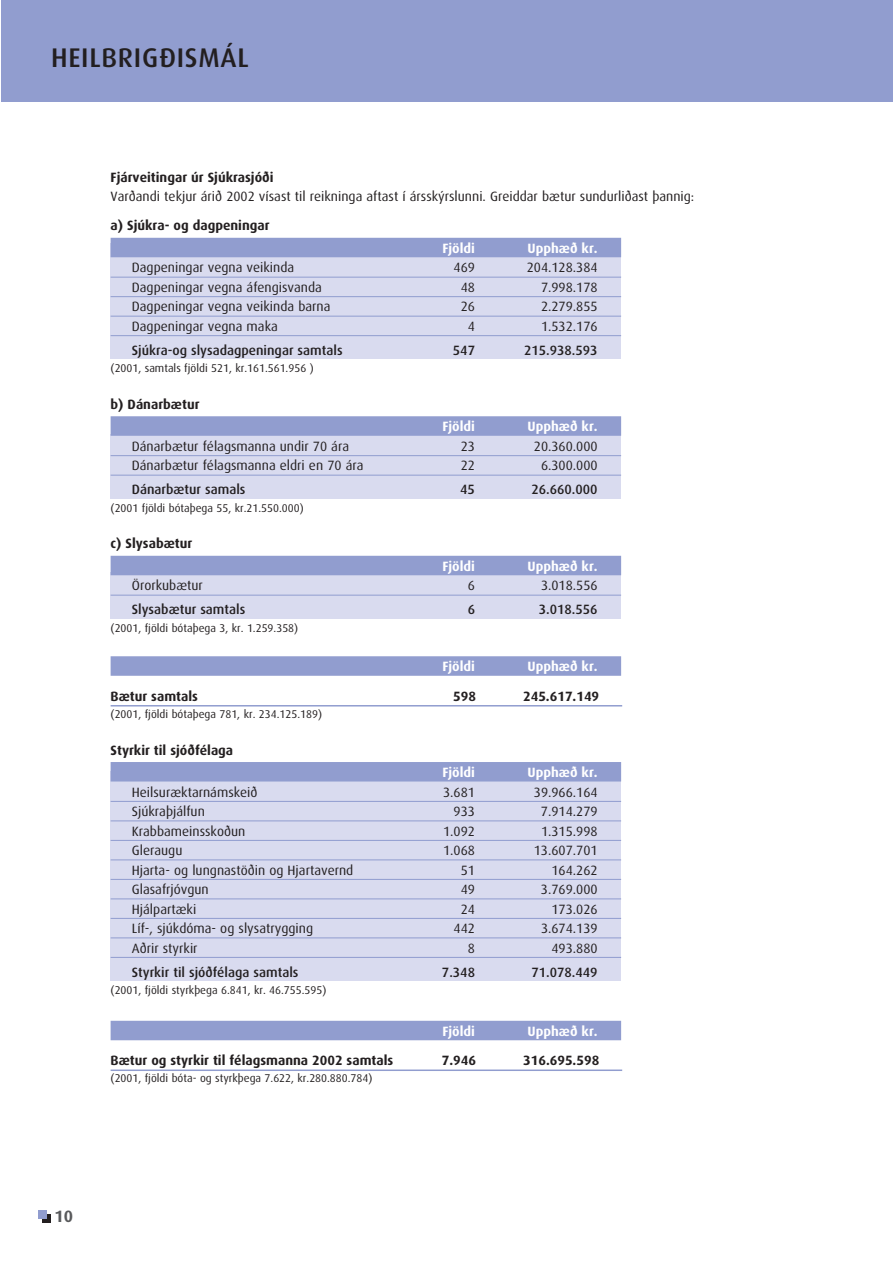
<style>
.page{position:relative;width:893px;height:1263px;background:#fff}
.page>*{position:absolute;margin:0;border:0;box-sizing:border-box;transform-origin:0 0}
.t1{font:500 27px "Dax";letter-spacing:.025em;color:#231f20}
.t2{font:700 16.5px "Dax";color:#58595b}
.t3{font:13.5px "Dax";color:#231f20}
.t4{font:700 13.5px "Dax";color:#231f20}
.t5{font:500 13.5px "Dax";color:#231f20}
.t6{font:700 13.5px "Dax";color:#fff}
.t7{font:11.25px "Dax";color:#231f20}
</style>
<div class="page">
<div style="left:111px;top:771px;width:510px;height:210px;background:#d9dbef"></div>
<div style="left:111px;top:243px;width:510px;height:116px;background:#d9dbef"></div>
<div style="left:111px;top:434px;width:510px;height:65px;background:#d9dbef"></div>
<div style="left:111px;top:572px;width:510px;height:47px;background:#d9dbef"></div>
<div style="left:111px;top:238px;width:510px;height:19px;background:#919dcf"></div>
<hr style="left:111px;top:277px;width:510px;height:1px;background:#919dcf">
<hr style="left:111px;top:296px;width:510px;height:1px;background:#919dcf">
<hr style="left:111px;top:316px;width:510px;height:1px;background:#919dcf">
<hr style="left:111px;top:335px;width:510px;height:1px;background:#919dcf">
<div style="left:111px;top:416px;width:510px;height:20px;background:#919dcf"></div>
<hr style="left:111px;top:455px;width:510px;height:1px;background:#919dcf">
<hr style="left:111px;top:475px;width:510px;height:1px;background:#919dcf">
<div style="left:111px;top:556px;width:510px;height:19px;background:#919dcf"></div>
<hr style="left:111px;top:595px;width:510px;height:1px;background:#919dcf">
<div style="left:111px;top:656px;width:510px;height:20px;background:#919dcf"></div>
<hr style="left:111px;top:705px;width:511px;height:2px;background:#919dcf">
<div style="left:111px;top:762px;width:510px;height:20px;background:#919dcf"></div>
<hr style="left:111px;top:801px;width:510px;height:1px;background:#919dcf">
<hr style="left:111px;top:821px;width:510px;height:1px;background:#919dcf">
<hr style="left:111px;top:840px;width:510px;height:1px;background:#919dcf">
<hr style="left:111px;top:860px;width:510px;height:1px;background:#919dcf">
<hr style="left:111px;top:879px;width:510px;height:1px;background:#919dcf">
<hr style="left:111px;top:899px;width:510px;height:1px;background:#919dcf">
<hr style="left:111px;top:918px;width:510px;height:1px;background:#919dcf">
<hr style="left:111px;top:938px;width:510px;height:1px;background:#919dcf">
<hr style="left:111px;top:957px;width:510px;height:1px;background:#919dcf">
<div style="left:111px;top:1021px;width:510px;height:19px;background:#919dcf"></div>
<hr style="left:111px;top:1070px;width:511px;height:1px;background:#919dcf">
<svg style="left:42px;top:1214px;width:8px;height:8px"></svg>
<div style="left:38px;top:1210px;width:8px;height:8px;background:#919dcf"></div>
<div style="left:1px;top:0;width:891px;height:102px;background:#919dcf"></div>
<h1 class="t1" style="left:51px;top:46px;width:199px">HEILBRIG‹ISMÁL</h1>
<p class="t4" style="left:111px;top:171px;width:164px">Fjárveitingar úr Sjúkrasjó›i</p>
<p class="t3" style="left:111px;top:190px;width:585px">Var›andi tekjur ári› 2002 vísast til reikninga aftast í árssk‡rslunni. Greiddar bætur sundurli›ast flannig:</p>
<p class="t4" style="left:111px;top:220px;width:160px">a) Sjúkra- og dagpeningar</p>
<p class="t6" style="left:442px;top:242px;width:34px">Fjöldi</p>
<p class="t6" style="left:527px;top:242px;width:72px">Upphæ› kr.</p>
<p class="t3" style="left:132px;top:262px;width:164px">Dagpeningar vegna veikinda</p>
<p class="t3" style="left:453px;top:262px;width:23px">469</p>
<p class="t3" style="left:526px;top:262px;width:72px">204.128.384</p>
<p class="t3" style="left:132px;top:281px;width:192px">Dagpeningar vegna áfengisvanda</p>
<p class="t3" style="left:461px;top:281px;width:16px">48</p>
<p class="t3" style="left:541px;top:281px;width:58px">7.998.178</p>
<p class="t3" style="left:132px;top:301px;width:200px">Dagpeningar vegna veikinda barna</p>
<p class="t3" style="left:461px;top:301px;width:16px">26</p>
<p class="t3" style="left:541px;top:301px;width:58px">2.279.855</p>
<p class="t3" style="left:132px;top:320px;width:147px">Dagpeningar vegna maka</p>
<p class="t3" style="left:468px;top:320px;width:9px">4</p>
<p class="t3" style="left:541px;top:320px;width:58px">1.532.176</p>
<p class="t5" style="left:132px;top:344px;width:212px">Sjúkra-og slysadagpeningar samtals</p>
<p class="t5" style="left:453px;top:344px;width:24px">547</p>
<p class="t5" style="left:524px;top:344px;width:75px">215.938.593</p>
<p class="t7" style="left:111px;top:363px;width:205px">(2001, samtals fjöldi 521, kr.161.561.956 )</p>
<p class="t4" style="left:111px;top:398px;width:90px">b) Dánarbætur</p>
<p class="t6" style="left:442px;top:421px;width:34px">Fjöldi</p>
<p class="t6" style="left:527px;top:421px;width:72px">Upphæ› kr.</p>
<p class="t3" style="left:132px;top:440px;width:219px">Dánarbætur félagsmanna undir 70 ára</p>
<p class="t3" style="left:461px;top:440px;width:16px">23</p>
<p class="t3" style="left:534px;top:440px;width:65px">20.360.000</p>
<p class="t3" style="left:132px;top:460px;width:233px">Dánarbætur félagsmanna eldri en 70 ára</p>
<p class="t3" style="left:461px;top:460px;width:16px">22</p>
<p class="t3" style="left:541px;top:460px;width:58px">6.300.000</p>
<p class="t5" style="left:132px;top:484px;width:115px">Dánarbætur samals</p>
<p class="t5" style="left:460px;top:484px;width:16px">45</p>
<p class="t5" style="left:531px;top:484px;width:68px">26.660.000</p>
<p class="t7" style="left:111px;top:503px;width:195px">(2001 fjöldi bótaflega 55, kr.21.550.000)</p>
<p class="t4" style="left:111px;top:538px;width:83px">c) Slysabætur</p>
<p class="t6" style="left:442px;top:560px;width:34px">Fjöldi</p>
<p class="t6" style="left:527px;top:560px;width:72px">Upphæ› kr.</p>
<p class="t3" style="left:132px;top:580px;width:73px">Örorkubætur</p>
<p class="t3" style="left:468px;top:580px;width:9px">6</p>
<p class="t3" style="left:541px;top:580px;width:58px">3.018.556</p>
<p class="t5" style="left:132px;top:604px;width:115px">Slysabætur samtals</p>
<p class="t5" style="left:467px;top:604px;width:9px">6</p>
<p class="t5" style="left:539px;top:604px;width:60px">3.018.556</p>
<p class="t7" style="left:111px;top:623px;width:189px">(2001, fjöldi bótaflega 3, kr. 1.259.358)</p>
<p class="t6" style="left:442px;top:661px;width:34px">Fjöldi</p>
<p class="t6" style="left:527px;top:661px;width:72px">Upphæ› kr.</p>
<p class="t4" style="left:111px;top:690px;width:89px">Bætur samtals</p>
<p class="t4" style="left:453px;top:690px;width:24px">598</p>
<p class="t4" style="left:523px;top:690px;width:78px">245.617.149</p>
<p class="t7" style="left:111px;top:709px;width:213px">(2001, fjöldi bótaflega 781, kr. 234.125.189)</p>
<p class="t4" style="left:111px;top:744px;width:124px">Styrkir til sjó›félaga</p>
<p class="t6" style="left:442px;top:766px;width:34px">Fjöldi</p>
<p class="t6" style="left:527px;top:766px;width:72px">Upphæ› kr.</p>
<p class="t3" style="left:132px;top:786px;width:127px">Heilsuræktarnámskei›</p>
<p class="t3" style="left:443px;top:786px;width:33px">3.681</p>
<p class="t3" style="left:534px;top:786px;width:65px">39.966.164</p>
<p class="t3" style="left:132px;top:805px;width:74px">Sjúkrafljálfun</p>
<p class="t3" style="left:453px;top:805px;width:23px">933</p>
<p class="t3" style="left:541px;top:805px;width:58px">7.914.279</p>
<p class="t3" style="left:132px;top:825px;width:115px">Krabbameinssko›un</p>
<p class="t3" style="left:443px;top:825px;width:33px">1.092</p>
<p class="t3" style="left:541px;top:825px;width:58px">1.315.998</p>
<p class="t3" style="left:132px;top:844px;width:52px">Gleraugu</p>
<p class="t3" style="left:443px;top:844px;width:33px">1.068</p>
<p class="t3" style="left:534px;top:844px;width:65px">13.607.701</p>
<p class="t3" style="left:132px;top:864px;width:223px">Hjarta- og lungnastö›in og Hjartavernd</p>
<p class="t3" style="left:460px;top:864px;width:16px">51</p>
<p class="t3" style="left:551px;top:864px;width:48px">164.262</p>
<p class="t3" style="left:132px;top:883px;width:78px">Glasafrjóvgun</p>
<p class="t3" style="left:461px;top:883px;width:16px">49</p>
<p class="t3" style="left:541px;top:883px;width:58px">3.769.000</p>
<p class="t3" style="left:132px;top:903px;width:66px">Hjálpartæki</p>
<p class="t3" style="left:461px;top:903px;width:16px">24</p>
<p class="t3" style="left:551px;top:903px;width:48px">173.026</p>
<p class="t3" style="left:132px;top:922px;width:183px">Líf-, sjúkdóma- og slysatrygging</p>
<p class="t3" style="left:453px;top:922px;width:23px">442</p>
<p class="t3" style="left:541px;top:922px;width:58px">3.674.139</p>
<p class="t3" style="left:132px;top:942px;width:67px">A›rir styrkir</p>
<p class="t3" style="left:468px;top:942px;width:9px">8</p>
<p class="t3" style="left:551px;top:942px;width:48px">493.880</p>
<p class="t5" style="left:132px;top:966px;width:168px">Styrkir til sjó›félaga samtals</p>
<p class="t5" style="left:442px;top:966px;width:35px">7.348</p>
<p class="t5" style="left:531px;top:966px;width:68px">71.078.449</p>
<p class="t7" style="left:111px;top:985px;width:217px">(2001, fjöldi styrkflega 6.841, kr. 46.755.595)</p>
<p class="t6" style="left:442px;top:1025px;width:34px">Fjöldi</p>
<p class="t6" style="left:527px;top:1025px;width:72px">Upphæ› kr.</p>
<p class="t4" style="left:111px;top:1054px;width:284px">Bætur og styrkir til félagsmanna 2002 samtals</p>
<p class="t4" style="left:442px;top:1054px;width:36px">7.946</p>
<p class="t4" style="left:523px;top:1054px;width:78px">316.695.598</p>
<p class="t7" style="left:111px;top:1073px;width:263px">(2001, fjöldi bóta- og styrkflega 7.622, kr.280.880.784)</p>
<p class="t2" style="left:54px;top:1209px;width:20px">10</p>
</div>
